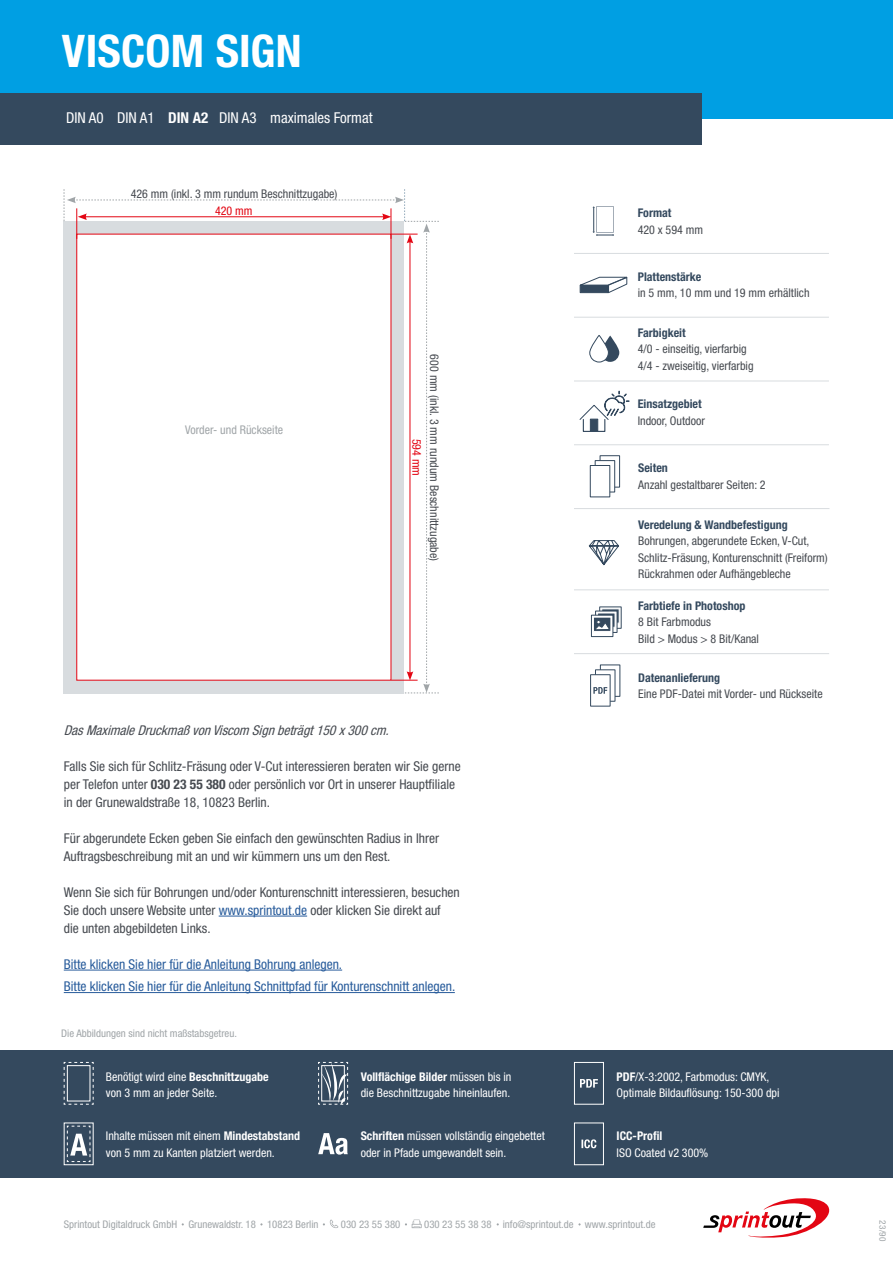
<style>
.page{position:relative;width:893px;height:1263px;background:#fff}
.page>*{position:absolute;margin:0;border:0;box-sizing:border-box;transform-origin:0 0}
.t1{font:700 condensed 45px "Helvetica Neue LT Std";letter-spacing:.005em;color:#fff}
.t2{font:condensed 15px "Helvetica Neue LT Std";color:#fff}
.t3{font:condensed 13.5px/18px "Helvetica Neue LT Std";color:#464a50}
.t4{font:condensed 13.5px/22.5px "Helvetica Neue LT Std";color:#275b9b}
.t5{font:italic condensed 13.5px "Helvetica Neue LT Std";color:#464a50}
.t6{font:condensed 12px/16.5px "Helvetica Neue LT Std";color:#464a50}
.t7{font:condensed 12px/16.5px "Helvetica Neue LT Std";color:#fff}
.t8{font:700 condensed 12px "Helvetica Neue LT Std";color:#34495e}
.t9{font:condensed 12px "Helvetica Neue LT Std";color:#a0a5a8}
.t10{font:700 condensed 12px "Helvetica Neue LT Std";color:#fff}
.t11{font:condensed 12px "Helvetica Neue LT Std";color:#e30613}
.t12{font:condensed 10.5px "Helvetica Neue LT Std";color:#a0a5a8}
.t13{font:condensed 9px "Helvetica Neue LT Std";color:#a0a5a8}
.s1{font-weight:700}
.s2{color:#275b9b}
</style>
<div class="page">
<div style="left:0;top:1050px;width:893px;height:128px;background:#34495e"></div>
<svg style="left:63px;top:1062px;width:31px;height:43px"></svg>
<div style="left:67px;top:1065px;width:23px;height:36px;border:1px solid #fff"></div>
<svg style="left:67px;top:1125px;width:24px;height:37px"></svg>
<svg style="left:318px;top:1062px;width:30px;height:43px"></svg>
<svg style="left:318px;top:1133px;width:30px;height:21px"></svg>
<div style="left:0;top:0;width:893px;height:119px;background:#009fe3"></div>
<div style="left:574px;top:1062px;width:30px;height:42px;border:1px solid #fff"></div>
<svg style="left:580px;top:1079px;width:18px;height:8px"></svg>
<div style="left:574px;top:1122px;width:30px;height:43px;border:1px solid #fff"></div>
<svg style="left:581px;top:1139px;width:15px;height:9px"></svg>
<div style="left:0;top:94px;width:702px;height:51px;background:#34495e"></div>
<svg style="left:703px;top:1198px;width:127px;height:40px"></svg>
<svg style="left:323px;top:1219px;width:15px;height:9px"></svg>
<svg style="left:405px;top:1219px;width:17px;height:9px"></svg>
<hr style="left:574px;top:508px;width:255px;height:1px;background:#d8dcdf">
<hr style="left:574px;top:444px;width:255px;height:1px;background:#d8dcdf">
<svg style="left:600px;top:456px;width:20px;height:31px"></svg>
<div style="left:600px;top:455px;width:20px;height:32px;border:1px solid #34495e"></div>
<svg style="left:595px;top:461px;width:20px;height:31px"></svg>
<div style="left:595px;top:460px;width:20px;height:32px;border:1px solid #34495e"></div>
<div style="left:590px;top:465px;width:20px;height:32px;background:#fff"></div>
<div style="left:590px;top:465px;width:20px;height:32px;border:1px solid #34495e"></div>
<hr style="left:574px;top:317px;width:255px;height:1px;background:#d8dcdf">
<hr style="left:574px;top:381px;width:255px;height:1px;background:#d8dcdf">
<svg style="left:589px;top:335px;width:30px;height:27px"></svg>
<svg style="left:579px;top:277px;width:49px;height:16px"></svg>
<div style="left:583px;top:419px;width:22px;height:13px;border:1px solid #34495e"></div>
<div style="left:590px;top:419px;width:8px;height:12px;background:#34495e;border:1px solid #34495e"></div>
<svg style="left:579px;top:391px;width:50px;height:30px"></svg>
<svg style="left:64px;top:189px;width:375px;height:505px"></svg>
<hr style="left:219px;top:916px;width:88px;height:1px;background:#275b9b">
<hr style="left:64px;top:970px;width:278px;height:1px;background:#275b9b">
<hr style="left:64px;top:992px;width:391px;height:1px;background:#275b9b">
<svg style="left:593px;top:206px;width:21px;height:30px"></svg>
<hr style="left:574px;top:253px;width:255px;height:1px;background:#d8dcdf">
<hr style="left:574px;top:589px;width:255px;height:1px;background:#d8dcdf">
<svg style="left:600px;top:665px;width:20px;height:31px"></svg>
<div style="left:600px;top:665px;width:20px;height:31px;border:1px solid #34495e"></div>
<svg style="left:595px;top:670px;width:20px;height:31px"></svg>
<div style="left:595px;top:670px;width:20px;height:31px;border:1px solid #34495e"></div>
<div style="left:591px;top:675px;width:19px;height:31px;background:#fff"></div>
<div style="left:590px;top:674px;width:20px;height:32px;border:1px solid #34495e"></div>
<svg style="left:593px;top:687px;width:14px;height:7px"></svg>
<div style="left:599px;top:607px;width:22px;height:21px;border:1px solid #34495e"></div>
<div style="left:601px;top:609px;width:18px;height:14px;border:1px solid #fff"></div>
<div style="left:595px;top:611px;width:22px;height:22px;border:1px solid #34495e"></div>
<div style="left:591px;top:615px;width:22px;height:22px;background:#fff"></div>
<div style="left:591px;top:615px;width:22px;height:22px;border:1px solid #34495e"></div>
<div style="left:593px;top:617px;width:18px;height:15px;border:1px solid #fff"></div>
<svg style="left:594px;top:612px;width:24px;height:18px"></svg>
<hr style="left:574px;top:653px;width:255px;height:1px;background:#d8dcdf">
<svg style="left:589px;top:540px;width:30px;height:26px"></svg>
<h1 class="t1" style="left:62px;top:24px;width:241px">VISCOM SIGN</h1>
<p class="t2" style="left:66px;top:109px;width:308px">DIN A0 DIN A1 <span class="s1">DIN A2</span> DIN A3 maximales Format</p>
<p class="t6" style="left:131px;top:185px;width:208px">426 mm (inkl. 3 mm rundum Beschnittzugabe)</p>
<p class="t11" style="left:215px;top:204px;width:39px">420 mm</p>
<p class="t9" style="left:185px;top:422px;width:100px">Vorder- und Rückseite</p>
<p class="t6" style="left:443px;top:354px;width:208px;rotate:90deg">600 mm (inkl. 3 mm rundum Beschnittzugabe)</p>
<p class="t11" style="left:424px;top:438px;width:39px;rotate:90deg">594 mm</p>
<p class="t5" style="left:64px;top:722px;width:331px">DasMaximaleDruckmaßvonViscom Signbeträgt150x300cm.</p>
<p class="t3" style="left:64px;top:757px;width:398px">Falls Sie sich für Schlitz-Fräsung oder V-Cut interessieren beraten wir Sie gerne per Telefon unter <span class="s1">030 23 55 380</span> oder persönlich vor Ort in unserer Hauptfiliale in der Grunewaldstraße 18, 10823 Berlin.</p>
<p class="t3" style="left:64px;top:829px;width:377px">Für abgerundete Ecken geben Sie einfach den gewünschten Radius in Ihrer<br>Auftragsbeschreibung mit an und wir kümmern uns um den Rest.</p>
<p class="t3" style="left:64px;top:883px;width:398px">Wenn Sie sich für Bohrungen und/oder Konturenschnitt interessieren, besuchen<br>Sie doch unsere Website unter <span class="s2">www.sprintout.de</span> oder klicken Sie direkt auf<br>die unten abgebildeten Links.</p>
<p class="t4" style="left:64px;top:952px;width:393px">Bitte klicken Sie hier für die Anleitung Bohrung anlegen.<br>Bitte klicken Sie hier für die Anleitung Schnittpfad für Konturenschnitt anlegen.</p>
<p class="t12" style="left:61px;top:1027px;width:177px">Die Abbildungen sind nicht maßstabsgetreu.</p>
<p class="t8" style="left:638px;top:206px;width:35px">Format</p>
<p class="t6" style="left:638px;top:221px;width:67px">420 x 594 mm</p>
<p class="t8" style="left:638px;top:269px;width:65px">Plattenstärke</p>
<p class="t6" style="left:638px;top:285px;width:173px">in 5 mm, 10 mm und 19 mm erhältlich</p>
<p class="t8" style="left:638px;top:325px;width:49px">Farbigkeit</p>
<p class="t6" style="left:638px;top:340px;width:117px">4/0 - einseitig, vierfarbig<br>4/4 - zweiseitig, vierfarbig</p>
<p class="t8" style="left:638px;top:397px;width:65px">Einsatzgebiet</p>
<p class="t6" style="left:638px;top:412px;width:69px">Indoor, Outdoor</p>
<p class="t8" style="left:638px;top:461px;width:31px">Seiten</p>
<p class="t6" style="left:638px;top:476px;width:129px">Anzahl gestaltbarer Seiten: 2</p>
<p class="t8" style="left:638px;top:517px;width:151px">Veredelung &amp; Wandbefestigung</p>
<p class="t6" style="left:638px;top:532px;width:191px">Bohrungen, abgerundete Ecken, V-Cut,<br>Schlitz-Fräsung, Konturenschnitt (Freiform)<br>Rückrahmen oder Aufhängebleche</p>
<p class="t8" style="left:638px;top:598px;width:109px">Farbtiefe in Photoshop</p>
<p class="t6" style="left:638px;top:613px;width:122px">8 Bit Farbmodus<br>Bild &gt; Modus &gt; 8 Bit/Kanal</p>
<p class="t8" style="left:638px;top:670px;width:83px">Datenanlieferung</p>
<p class="t6" style="left:638px;top:685px;width:186px">Eine PDF-Datei mit Vorder- und Rückseite</p>
<p class="t7" style="left:106px;top:1068px;width:164px">Benötigt wird eine <span class="s1">Beschnittzugabe </span>von 3 mm an jeder Seite.</p>
<p class="t7" style="left:617px;top:1068px;width:164px"><span class="s1">PDF</span>/X-3:2002, Farbmodus: CMYK,<br>Optimale Bildauflösung: 150-300 dpi</p>
<p class="t7" style="left:361px;top:1127px;width:186px"><span class="s1">Schriften</span> müssen vollständig eingebettet oder in Pfade umgewandelt sein.</p>
<p class="t10" style="left:617px;top:1128px;width:47px">ICC-Profil</p>
<p class="t7" style="left:361px;top:1068px;width:152px"><span class="s1">Vollflächige Bilder</span> müssen bis in die Beschnittzugabe hineinlaufen.</p>
<p class="t7" style="left:106px;top:1127px;width:196px">Inhalte müssen mit einem <span class="s1">Mindestabstand </span>von 5 mm zu Kanten platziert werden.</p>
<p class="t7" style="left:617px;top:1144px;width:93px">ISO Coated v2 300%</p>
<p class="t12" style="left:64px;top:1218px;width:256px">Sprintout Digitaldruck GmbH Grunewaldstr. 18 10823 Berlin</p>
<p class="t12" style="left:341px;top:1218px;width:61px">030 23 55 380</p>
<p class="t12" style="left:424px;top:1218px;width:233px">030 23 55 38 38 info@sprintout.de www.sprintout.de</p>
<p class="t13" style="left:888px;top:1220px;width:23px;rotate:90deg">23/90</p>
</div>
